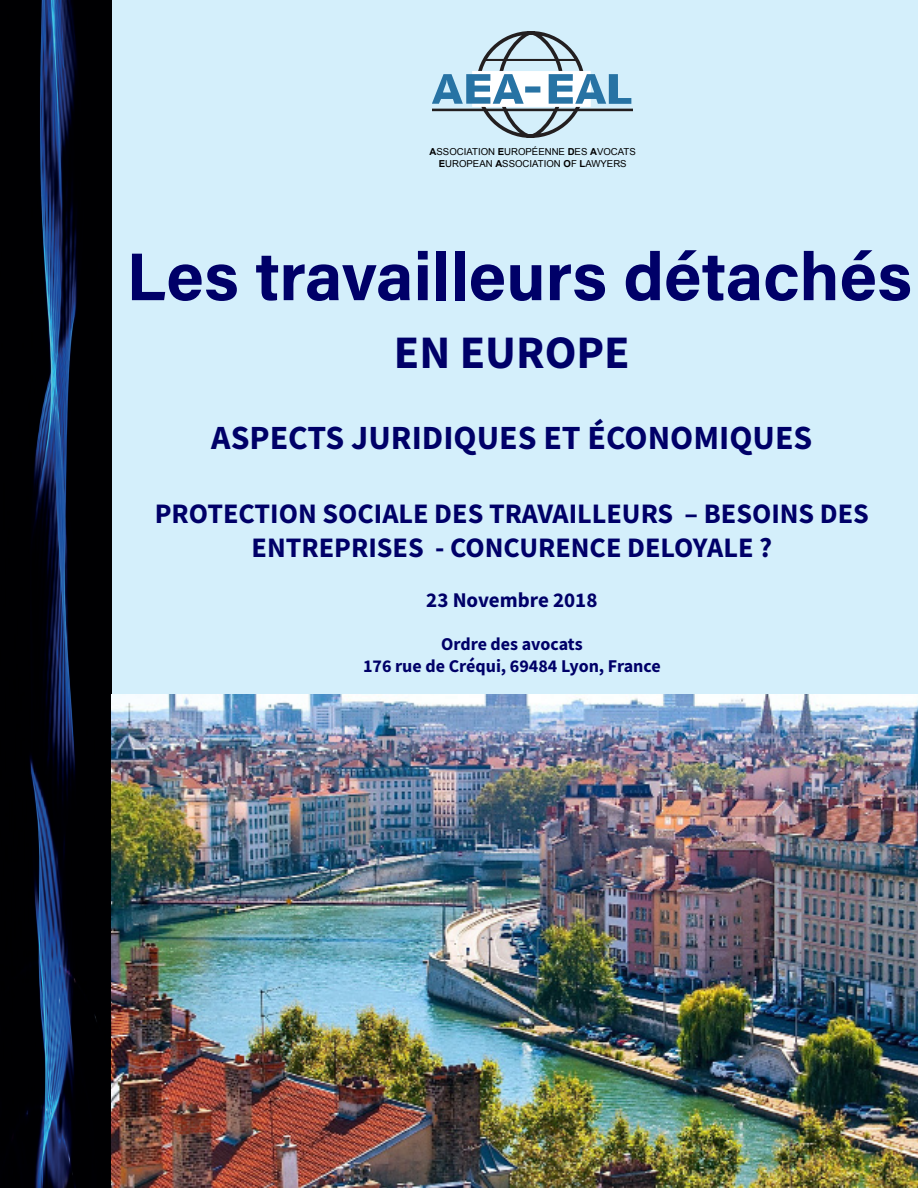
<style>
.page{position:relative;width:918px;height:1188px;background:#d4effb}
.page>*{position:absolute;margin:0;border:0;box-sizing:border-box;transform-origin:0 0}
.Newsletter_Title{font:700 67.5px "Acumin Pro";color:#000068}
.Body_Text{font:700 46.5px "Source Sans Pro";color:#000068}
.Body_Text-2{font:700 33.9px "Source Sans Pro";color:#000068}
.Body_Text-3{font:700 28.2px "Source Sans Pro";color:#000068}
.Body_Text-4{font:700 21px "Source Sans Pro";color:#000068}
.Body_Text-5{font:700 18px "Source Sans Pro";color:#000068}
.t1{font:9.6px "Arial";color:#000}
.s1{font-weight:700}
</style>
<div class="page">
<img style="left:0;top:0;width:111px;height:1188px">
<svg style="left:433px;top:31px;width:198px;height:107px"></svg>
<img style="left:111px;top:694px;width:807px;height:494px">
<p class="t1" style="left:430px;top:146px;width:208px"><span class="s1">A</span>SSOCIATION <span class="s1">E</span>UROPÉENNE <span class="s1">D</span>ES <span class="s1">A</span>VOCATS</p>
<p class="t1" style="left:439px;top:157px;width:189px"><span class="s1">E</span>UROPEAN <span class="s1">A</span>SSOCIATION <span class="s1">O</span>F <span class="s1">L</span>AWYERS</p>
<p class="Newsletter_Title" style="left:126px;top:229px;width:787px">Les travailleurs détachés</p>
<p class="Body_Text" style="left:394px;top:321px;width:237px">EN EUROPE</p>
<p class="Body_Text-2" style="left:211px;top:415px;width:603px">ASPECTS JURIDIQUES ET ÉCONOMIQUES</p>
<p class="Body_Text-3" style="left:155px;top:495px;width:716px">PROTECTION SOCIALE DES TRAVAILLEURS – BESOINS DES</p>
<p class="Body_Text-3" style="left:252px;top:529px;width:522px">ENTREPRISES - CONCURENCE DELOYALE ?</p>
<p class="Body_Text-4" style="left:426px;top:586px;width:173px">23 Novembre 2018</p>
<p class="Body_Text-5" style="left:441px;top:632px;width:143px">Ordre des avocats</p>
<p class="Body_Text-5" style="left:363px;top:653px;width:299px">176 rue de Créqui, 69484 Lyon, France</p>
</div>
